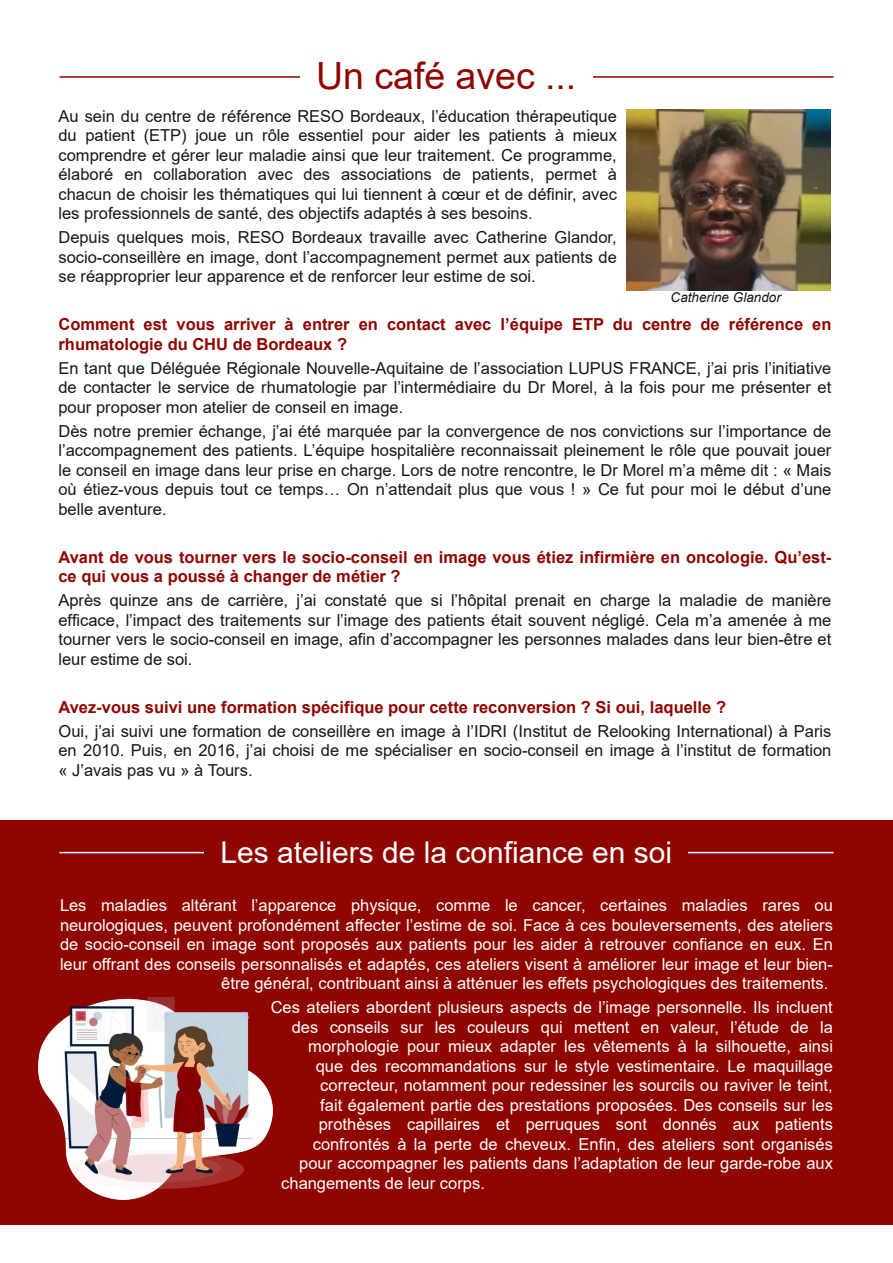
<style>
.page{position:relative;width:893px;height:1263px;background:#fff}
.page>*{position:absolute;margin:0;border:0;box-sizing:border-box;transform-origin:0 0}
.t1{font:37.5px "Arial";color:#8f0500}
.t2{font:30px "Arial";color:#fff}
.t3{font:16.5px/19.5px "Arial";color:#181715;text-align:justify}
.t4{font:16.5px/19.5px "Arial";color:#fff;text-align:right}
.t5{font:700 16.5px/19.5px "Arial";color:#8f0500}
.t6{font:italic 13.5px "Arial";color:#181715}
</style>
<div class="page">
<hr style="left:59px;top:76px;width:774px;height:2px;background:#8f0500">
<div style="left:0;top:821px;width:893px;height:404px;background:#8f0500"></div>
<hr style="left:59px;top:852px;width:774px;height:1px;background:#fff">
<div style="left:205px;top:841px;width:483px;height:29px;background:#8f0500"></div>
<div style="left:300px;top:62px;width:293px;height:36px;background:#fff"></div>
<img style="left:626px;top:109px;width:204px;height:182px">
<img style="left:38px;top:997px;width:234px;height:202px">
<h1 class="t1" style="left:316px;top:55px;width:262px">Un café avec ...</h1>
<p class="t3" style="left:58px;top:106px;width:560px">Au sein du centre de référence RESO Bordeaux, l’éducation thérapeutique du patient (ETP) joue un rôle essentiel pour aider les patients à mieux comprendre et gérer leur maladie ainsi que leur traitement. Ce programme, élaboré en collaboration avec des associations de patients, permet à chacun de choisir les thématiques qui lui tiennent à cœur et de définir, avec les professionnels de santé, des objectifs adaptés à ses besoins.</p>
<p class="t3" style="left:58px;top:228px;width:560px">Depuis quelques mois, RESO Bordeaux travaille avec Catherine Glandor, socio-conseillère en image, dont l’accompagnement permet aux patients de se réapproprier leur apparence et de renforcer leur estime de soi.</p>
<p class="t5" style="left:58px;top:315px;width:774px">Comment est vous arriver à entrer en contact avec l’équipe ETP du centre de référence en rhumatologie du CHU de Bordeaux ?</p>
<p class="t3" style="left:58px;top:358px;width:774px">En tant que Déléguée Régionale Nouvelle-Aquitaine de l’association LUPUS FRANCE, j’ai pris l’initiative de contacter le service de rhumatologie par l’intermédiaire du Dr Morel, à la fois pour me présenter et pour proposer mon atelier de conseil en image.</p>
<p class="t3" style="left:58px;top:421px;width:774px">Dès notre premier échange, j’ai été marquée par la convergence de nos convictions sur l’importance de l’accompagnement des patients. L’équipe hospitalière reconnaissait pleinement le rôle que pouvait jouer le conseil en image dans leur prise en charge. Lors de notre rencontre, le Dr Morel m’a même dit : « Mais où étiez-vous depuis tout ce temps… On n’attendait plus que vous ! » Ce fut pour moi le début d’une belle aventure.</p>
<p class="t5" style="left:58px;top:547px;width:774px">Avant de vous tourner vers le socio-conseil en image vous étiez infirmière en oncologie. Qu’est&shy;ce qui vous a poussé à changer de métier ?</p>
<p class="t3" style="left:58px;top:591px;width:774px">Après quinze ans de carrière, j’ai constaté que si l’hôpital prenait en charge la maladie de manière efficace, l’impact des traitements sur l’image des patients était souvent négligé. Cela m’a amenée à me tourner vers le socio-conseil en image, afin d’accompagner les personnes malades dans leur bien-être et leur estime de soi.</p>
<p class="t5" style="left:58px;top:697px;width:669px">Avez-vous suivi une formation spécifique pour cette reconversion ? Si oui, laquelle ?</p>
<p class="t3" style="left:58px;top:721px;width:774px">Oui, j’ai suivi une formation de conseillère en image à l’IDRI (Institut de Relooking International) à Paris en 2010. Puis, en 2016, j’ai choisi de me spécialiser en socio-conseil en image à l’institut de formation « J’avais pas vu » à Tours.</p>
<p class="t6" style="left:671px;top:290px;width:112px">Catherine Glandor</p>
<h2 class="t2" style="left:220px;top:836px;width:453px">Les ateliers de la confiance en soi</h2>
<p class="t4" style="left:60px;top:896px;width:774px">Les maladies altérant l’apparence physique, comme le cancer, certaines maladies rares ou neurologiques, peuvent profondément affecter l’estime de soi. Face à ces bouleversements, des ateliers de socio-conseil en image sont proposés aux patients pour les aider à retrouver confiance en eux. En leur offrant des conseils personnalisés et adaptés, ces ateliers visent à améliorer leur image et leur bien&shy;être général, contribuant ainsi à atténuer les effets psychologiques des traitements.</p>
<p class="t4" style="left:271px;top:998px;width:564px">Ces ateliers abordent plusieurs aspects de l’image personnelle. Ils incluent</p>
<p class="t4" style="left:292px;top:1017px;width:543px">des conseils sur les couleurs qui mettent en valeur, l’étude de la</p>
<p class="t4" style="left:308px;top:1037px;width:526px">morphologie pour mieux adapter les vêtements à la silhouette, ainsi</p>
<p class="t4" style="left:316px;top:1056px;width:519px">que des recommandations sur le style vestimentaire. Le maquillage</p>
<p class="t4" style="left:320px;top:1076px;width:514px">correcteur, notamment pour redessiner les sourcils ou raviver le teint,</p>
<p class="t4" style="left:320px;top:1095px;width:514px">fait également partie des prestations proposées. Des conseils sur les</p>
<p class="t4" style="left:319px;top:1115px;width:516px">prothèses capillaires et perruques sont donnés aux patients</p>
<p class="t4" style="left:313px;top:1134px;width:522px">confrontés à la perte de cheveux. Enfin, des ateliers sont organisés</p>
<p class="t4" style="left:299px;top:1154px;width:535px">pour accompagner les patients dans l’adaptation de leur garde-robe aux</p>
<p class="t4" style="left:281px;top:1173px;width:205px">changements de leur corps.</p>
</div>
